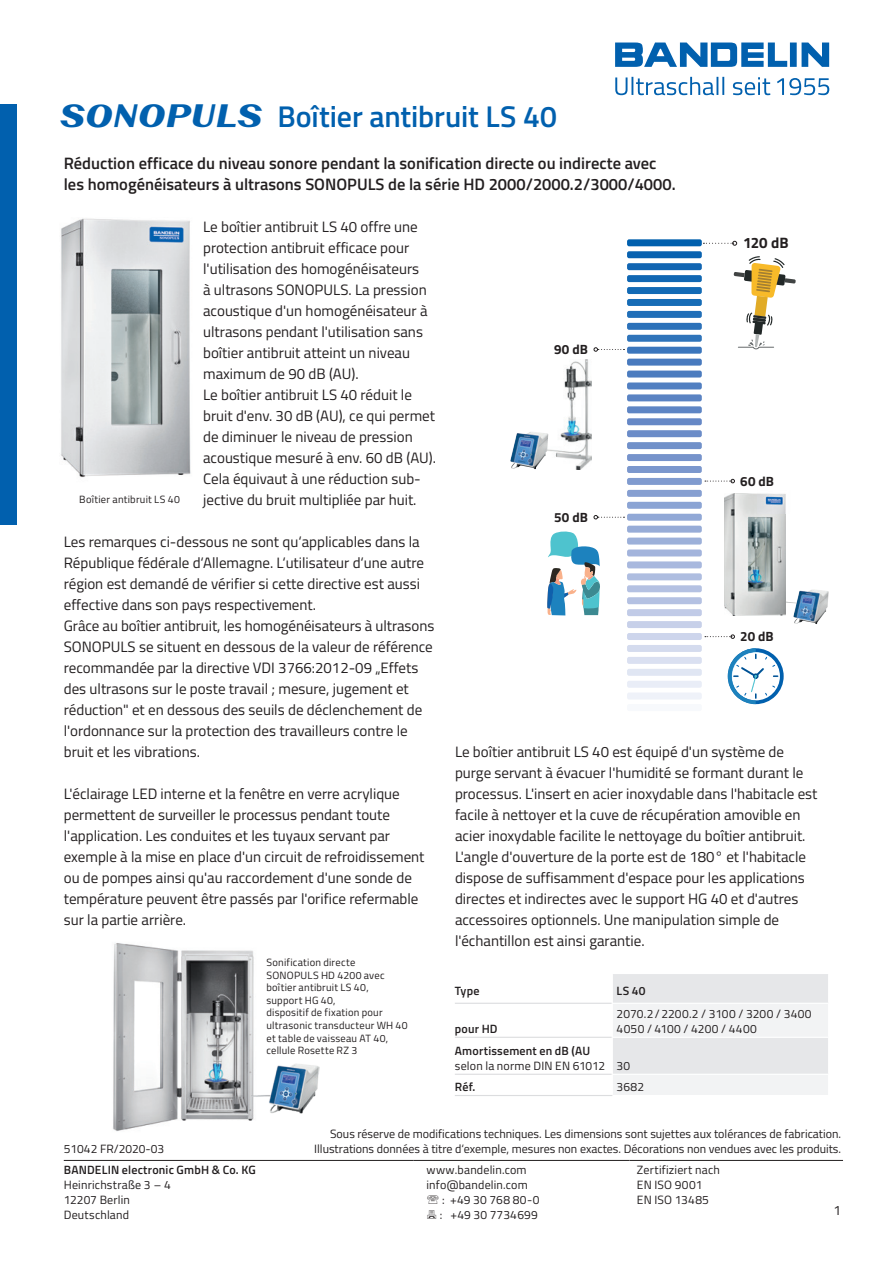
<style>
.page{position:relative;width:893px;height:1263px;background:#fff}
.page>*{position:absolute;margin:0;border:0;box-sizing:border-box;transform-origin:0 0}
.t1{font:600 30px "Titillium Web";letter-spacing:-.005em;color:#0160ae}
.t2{font:600 16.5px/21px "Titillium Web";color:#231f20}
.t3{font:700 15.15px "Titillium Web";color:#231f20}
.t4{font:15px/21px "Titillium Web";color:#231f20}
.t5{font:13.5px "Titillium Web";color:#231f20}
.t6{font:700 13.35px "Titillium Web";letter-spacing:.005em;color:#231f20}
.t7{font:12px/15px "Titillium Web";color:#231f20}
.t8{font:600 12px "Titillium Web";letter-spacing:.015em;color:#231f20}
.t9{font:12px/15px "Titillium Web";letter-spacing:.02em;color:#231f20}
.t10{font:10.5px/12.6px "Titillium Web";letter-spacing:.02em;color:#231f20}
.s1{font-family:"Bandelin";font-weight:400}
</style>
<div class="page">
<div style="left:0;top:105px;width:16px;height:420px;background:#0160ae"></div>
<hr style="left:64px;top:1160px;width:350px;height:1px;background:#231f20">
<hr style="left:414px;top:1160px;width:216px;height:1px;background:#231f20">
<hr style="left:630px;top:1160px;width:213px;height:1px;background:#231f20">
<img style="left:548px;top:360px;width:43px;height:109px">
<div style="left:627px;top:371px;width:75px;height:6px;background:#4c7cbf;border-radius:2px"></div>
<div style="left:627px;top:514px;width:75px;height:7px;background:#91a8d6;border-radius:2px"></div>
<div style="left:627px;top:633px;width:75px;height:7px;background:#cdd5ec;border-radius:2px"></div>
<div style="left:627px;top:681px;width:75px;height:7px;background:#e9edf7;border-radius:2px"></div>
<div style="left:627px;top:609px;width:75px;height:7px;background:#c1cbe7;border-radius:2px"></div>
<div style="left:627px;top:299px;width:75px;height:7px;background:#166cb6;border-radius:2px"></div>
<div style="left:627px;top:442px;width:75px;height:7px;background:#7090c9;border-radius:2px"></div>
<div style="left:627px;top:538px;width:75px;height:6px;background:#9cb0d9;border-radius:2px"></div>
<div style="left:627px;top:657px;width:75px;height:7px;background:#dae0f1;border-radius:2px"></div>
<div style="left:627px;top:704px;width:75px;height:7px;background:#f7f9fc;border-radius:2px"></div>
<div style="left:627px;top:335px;width:75px;height:7px;background:#2f74ba;border-radius:2px"></div>
<div style="left:627px;top:478px;width:75px;height:7px;background:#809bcf;border-radius:2px"></div>
<div style="left:627px;top:573px;width:75px;height:7px;background:#aebde0;border-radius:2px"></div>
<div style="left:627px;top:263px;width:75px;height:7px;background:#1165b2;border-radius:2px"></div>
<div style="left:627px;top:406px;width:75px;height:7px;background:#5e85c4;border-radius:2px"></div>
<div style="left:627px;top:359px;width:75px;height:7px;background:#487abe;border-radius:2px"></div>
<div style="left:627px;top:502px;width:75px;height:7px;background:#8ba4d4;border-radius:2px"></div>
<div style="left:627px;top:621px;width:75px;height:7px;background:#c7d0e9;border-radius:2px"></div>
<div style="left:627px;top:669px;width:75px;height:7px;background:#e0e6f3;border-radius:2px"></div>
<div style="left:627px;top:597px;width:75px;height:7px;background:#b4c1e2;border-radius:2px"></div>
<div style="left:627px;top:287px;width:75px;height:7px;background:#126ab5;border-radius:2px"></div>
<div style="left:627px;top:430px;width:75px;height:7px;background:#6b8cc8;border-radius:2px"></div>
<div style="left:627px;top:526px;width:75px;height:7px;background:#97acd7;border-radius:2px"></div>
<div style="left:627px;top:645px;width:75px;height:7px;background:#d4dbee;border-radius:2px"></div>
<div style="left:627px;top:692px;width:75px;height:7px;background:#eff2f9;border-radius:2px"></div>
<div style="left:627px;top:323px;width:75px;height:7px;background:#2b71b9;border-radius:2px"></div>
<div style="left:627px;top:466px;width:75px;height:7px;background:#7b97cd;border-radius:2px"></div>
<div style="left:627px;top:561px;width:75px;height:7px;background:#a8b8de;border-radius:2px"></div>
<div style="left:627px;top:251px;width:75px;height:7px;background:#0862b0;border-radius:2px"></div>
<div style="left:627px;top:394px;width:75px;height:7px;background:#5a83c3;border-radius:2px"></div>
<div style="left:627px;top:347px;width:75px;height:7px;background:#3b76bc;border-radius:2px"></div>
<div style="left:627px;top:490px;width:75px;height:7px;background:#869fd1;border-radius:2px"></div>
<div style="left:627px;top:585px;width:75px;height:7px;background:#b4c1e2;border-radius:2px"></div>
<div style="left:627px;top:275px;width:75px;height:7px;background:#1067b3;border-radius:2px"></div>
<div style="left:627px;top:418px;width:75px;height:7px;background:#6688c6;border-radius:2px"></div>
<div style="left:627px;top:311px;width:75px;height:7px;background:#206fb8;border-radius:2px"></div>
<div style="left:627px;top:454px;width:75px;height:7px;background:#7693cb;border-radius:2px"></div>
<div style="left:627px;top:549px;width:75px;height:7px;background:#a3b4dc;border-radius:2px"></div>
<div style="left:627px;top:239px;width:75px;height:7px;background:#0160ae;border-radius:2px"></div>
<div style="left:627px;top:382px;width:75px;height:7px;background:#517fc1;border-radius:2px"></div>
<svg style="left:703px;top:241px;width:34px;height:5px"></svg>
<svg style="left:705px;top:479px;width:30px;height:4px"></svg>
<svg style="left:705px;top:634px;width:30px;height:5px"></svg>
<svg style="left:594px;top:347px;width:30px;height:5px"></svg>
<svg style="left:594px;top:515px;width:30px;height:4px"></svg>
<img style="left:60px;top:218px;width:131px;height:260px">
<img style="left:510px;top:432px;width:38px;height:37px">
<img style="left:785px;top:598px;width:8px;height:6px">
<img style="left:724px;top:493px;width:61px;height:122px">
<img style="left:793px;top:589px;width:36px;height:35px">
<img style="left:757px;top:493px;width:29px;height:20px">
<svg style="left:728px;top:648px;width:56px;height:56px"></svg>
<svg style="left:734px;top:256px;width:62px;height:93px"></svg>
<svg style="left:547px;top:531px;width:53px;height:84px"></svg>
<svg style="left:615px;top:43px;width:214px;height:24px"></svg>
<svg style="left:615px;top:77px;width:214px;height:18px"></svg>
<img style="left:113px;top:943px;width:141px;height:188px">
<img style="left:252px;top:1063px;width:68px;height:51px">
<svg style="left:455px;top:974px;width:373px;height:121px"></svg>
<hr style="left:455px;top:1095px;width:157px;height:1px;background:#dcdddf">
<h1 class="t1" style="left:61px;top:94px;width:498px"><span class="s1">7</span> Boîtier antibruit LS 40</h1>
<p class="t2" style="left:64px;top:152px;width:613px">Réduction efficace du niveau sonore pendant la sonification directe ou indirecte avec les homogénéisateurs à ultrasons SONOPULS de la série HD 2000/2000.2/3000/4000.</p>
<p class="t4" style="left:203px;top:216px;width:234px">Le boîtier antibruit LS 40 offre une protection antibruit efficace pour l'utilisation des homogénéisateurs<br>à ultrasons SONOPULS. La pression acoustique d'un homogénéisateur à ultrasons pendant l'utilisation sans boîtier antibruit atteint un niveau maximum de 90 dB (AU).<br>Le boîtier antibruit LS 40 réduit le bruit d'env. 30 dB (AU), ce qui permet de diminuer le niveau de pression acoustique mesuré à env. 60 dB (AU).<br>Cela équivaut à une réduction sub&shy;jective du bruit multipliée par huit.</p>
<p class="t4" style="left:64px;top:531px;width:372px">Les remarques ci-dessous ne sont qu‘applicables dans la République fédérale d‘Allemagne. L‘utilisateur d‘une autre région est demandé de vérifier si cette directive est aussi effective dans son pays respectivement.<br>Grâce au boîtier antibruit, les homogénéisateurs à ultrasons SONOPULS se situent en dessous de la valeur de référence recommandée par la directive VDI 3766:2012-09 „Effets des ultrasons sur le poste travail ; mesure, jugement et réduction" et en dessous des seuils de déclenchement de l'ordonnance sur la protection des travailleurs contre le bruit et les vibrations.</p>
<p class="t4" style="left:64px;top:783px;width:362px">L'éclairage LED interne et la fenêtre en verre acrylique permettent de surveiller le processus pendant toute l'application. Les conduites et les tuyaux servant par exemple à la mise en place d'un circuit de refroidissement ou de pompes ainsi qu'au raccordement d'une sonde de température peuvent être passés par l'orifice refermable sur la partie arrière.</p>
<p class="t3" style="left:743px;top:231px;width:47px">120 dB</p>
<p class="t6" style="left:554px;top:339px;width:35px">90 dB</p>
<p class="t6" style="left:740px;top:471px;width:35px">60 dB</p>
<p class="t10" style="left:79px;top:492px;width:102px">Boîtier antibruit LS 40</p>
<p class="t6" style="left:554px;top:507px;width:35px">50 dB</p>
<p class="t6" style="left:740px;top:626px;width:35px">20 dB</p>
<p class="t4" style="left:455px;top:741px;width:364px">Le boîtier antibruit LS 40 est équipé d'un système de purge servant à évacuer l'humidité se formant durant le processus. L'insert en acier inoxydable dans l'habitacle est facile à nettoyer et la cuve de récupération amovible en acier inoxydable facilite le nettoyage du boîtier antibruit.<br>L'angle d'ouverture de la porte est de 180° et l'habitacle dispose de suffisamment d'espace pour les applications directes et indirectes avec le support HG 40 et d'autres accessoires optionnels. Une manipulation simple de l'échantillon est ainsi garantie.</p>
<p class="t10" style="left:266px;top:955px;width:143px">Sonification directe<br>SONOPULS HD 4200 avec boîtier antibruit LS 40,<br>support HG 40,<br>dispositif de fixation pour ultrasonic transducteur WH 40 et table de vaisseau AT 40, cellule Rosette RZ 3</p>
<p class="t8" style="left:455px;top:981px;width:26px">Type</p>
<p class="t8" style="left:617px;top:981px;width:31px">LS 40</p>
<p class="t8" style="left:455px;top:1020px;width:44px">pour HD</p>
<p class="t9" style="left:617px;top:1006px;width:197px">2070.2/2200.2 / 3100 / 3200 / 3400<br>4050 / 4100 / 4200 / 4400</p>
<p class="t8" style="left:455px;top:1042px;width:137px">Amortissement en dB (AU</p>
<p class="t7" style="left:455px;top:1058px;width:177px">selon la norme DIN EN 61012 30</p>
<p class="t8" style="left:455px;top:1078px;width:22px">Réf.</p>
<p class="t7" style="left:617px;top:1079px;width:29px">3682</p>
<p class="t7" style="left:64px;top:1140px;width:102px">51042 FR/2020-03</p>
<p class="t8" style="left:64px;top:1161px;width:193px">BANDELIN electronic GmbH &amp; Co. KG</p>
<p class="t7" style="left:64px;top:1177px;width:109px">Heinrichstraße 3 – 4<br>12207 Berlin<br>Deutschland</p>
<p class="t7" style="left:314px;top:1126px;width:528px;line-height:14.4px;text-align:right">Sous réserve de modifications techniques. Les dimensions sont sujettes aux tolérances de fabrication.<br>Illustrations données à titre d‘exemple, mesures non exactes. Décorations non vendues avec les produits.</p>
<p class="t7" style="left:426px;top:1162px;width:102px">www.bandelin.com</p>
<p class="t7" style="left:426px;top:1177px;width:103px">info@bandelin.com</p>
<p class="t7" style="left:442px;top:1192px;width:99px">: +49 30 768 80-0</p>
<p class="t7" style="left:440px;top:1207px;width:100px">: +49 30 7734699</p>
<p class="t7" style="left:637px;top:1162px;width:84px">Zertifiziert nach<br>EN ISO 9001<br>EN ISO 13485</p>
<p class="t5" style="left:833px;top:1200px;width:9px">1</p>
</div>
